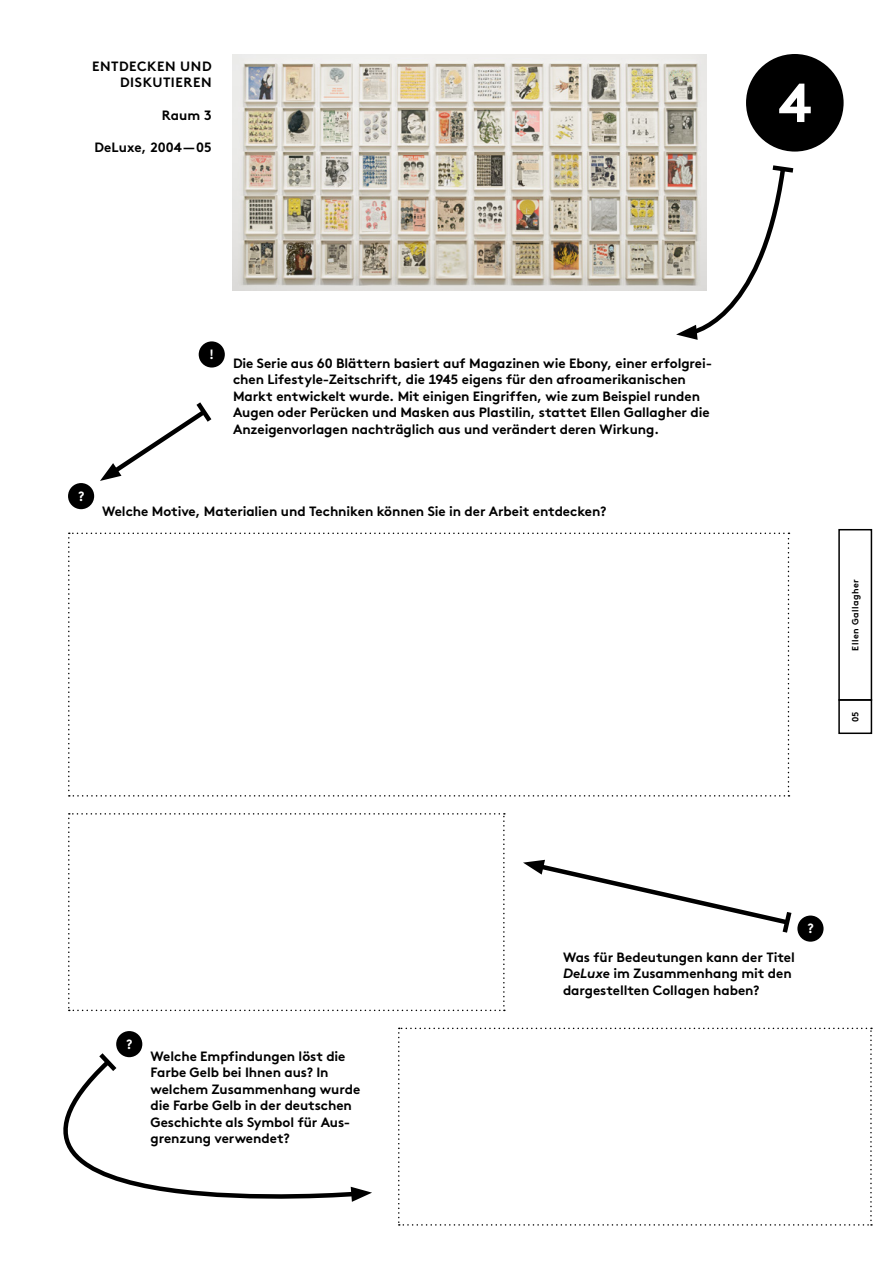
<style>
.page{position:relative;width:893px;height:1263px;background:#fff}
.page>*{position:absolute;margin:0;border:0;box-sizing:border-box;transform-origin:0 0}
.t1{font:700 54.9px "Brown Pro";color:#fff}
.t2{font:700 13.5px/16.5px "Brown Pro";letter-spacing:-.005em;color:#000}
.t3{font:700 13.5px/16.5px "Brown Pro";letter-spacing:.045em;color:#000;text-align:right}
.t4{font:700 13.5px "Brown Pro";color:#fff}
.t5{font:700 9px "Brown Pro";letter-spacing:.05em;color:#000}
.s1{font-style:italic}
</style>
<div class="page">
<div style="left:68px;top:483px;width:26px;height:26px;background:#000;border-radius:50%"></div>
<div style="left:797px;top:915px;width:26px;height:27px;background:#000;border-radius:50%"></div>
<div style="left:116px;top:1031px;width:26px;height:26px;background:#000;border-radius:50%"></div>
<div style="left:746px;top:54px;width:98px;height:98px;background:#000;border-radius:50%"></div>
<div style="left:199px;top:341px;width:26px;height:27px;background:#000;border-radius:50%"></div>
<svg style="left:676px;top:165px;width:118px;height:175px"></svg>
<svg style="left:100px;top:402px;width:112px;height:79px"></svg>
<svg style="left:523px;top:860px;width:269px;height:73px"></svg>
<div style="left:838px;top:529px;width:34px;height:172px;border:2px solid #000"></div>
<div style="left:838px;top:699px;width:34px;height:35px;border:2px solid #000"></div>
<svg style="left:398px;top:1028px;width:474px;height:198px"></svg>
<svg style="left:68px;top:813px;width:437px;height:198px"></svg>
<svg style="left:68px;top:533px;width:721px;height:264px"></svg>
<img style="left:233px;top:54px;width:474px;height:236px">
<svg style="left:63px;top:1056px;width:289px;height:143px"></svg>
<svg style="left:95px;top:1048px;width:26px;height:28px"></svg>
<svg style="left:351px;top:1187px;width:21px;height:15px"></svg>
<p class="t3" style="left:92px;top:56px;width:121px">ENTDECKEN UND<br>DISKUTIEREN</p>
<p class="t2" style="left:162px;top:106px;width:51px">Raum 3</p>
<p class="t2" style="left:95px;top:138px;width:119px">DeLuxe, 2004— -05</p>
<h1 class="t1" style="left:779px;top:58px;width:34px">4</h1>
<p class="t4" style="left:209px;top:344px;width:7px">!</p>
<p class="t2" style="left:233px;top:353px;width:480px">Die Serie aus 60 Blättern basiert auf Magazinen wie Ebony, einer erfolgrei&shy;chen Lifestyle-Zeitschrift, die 1945 eigens für den afroamerikanischen Markt entwickelt wurde. Mit einigen Eingriffen, wie zum Beispiel runden Augen oder Perücken und Masken aus Plastilin, stattet Ellen Gallagher die Anzeigenvorlagen nachträglich aus und verändert deren Wirkung.</p>
<p class="t4" style="left:78px;top:485px;width:8px">?</p>
<p class="t2" style="left:102px;top:502px;width:506px">Welche Motive, Materialien und Techniken können Sie in der Arbeit entdecken?</p>
<p class="t5" style="left:848px;top:650px;width:73px;rotate:-90deg">Ellen Gallagher</p>
<p class="t5" style="left:848px;top:722px;width:12px;rotate:-90deg">05</p>
<p class="t4" style="left:126px;top:1033px;width:8px">?</p>
<p class="t2" style="left:151px;top:1046px;width:211px">Welche Empfindungen löst die<br>Farbe Gelb bei Ihnen aus? In welchem Zusammenhang wurde die Farbe Gelb in der deutschen<br>Geschichte als Symbol für Aus&shy;grenzung verwendet?</p>
<p class="t2" style="left:563px;top:947px;width:233px">Was für Bedeutungen kann der Titel<br><span class="s1">DeLuxe</span> im Zusammenhang mit den dargestellten Collagen haben?</p>
<p class="t4" style="left:807px;top:918px;width:8px">?</p>
</div>
